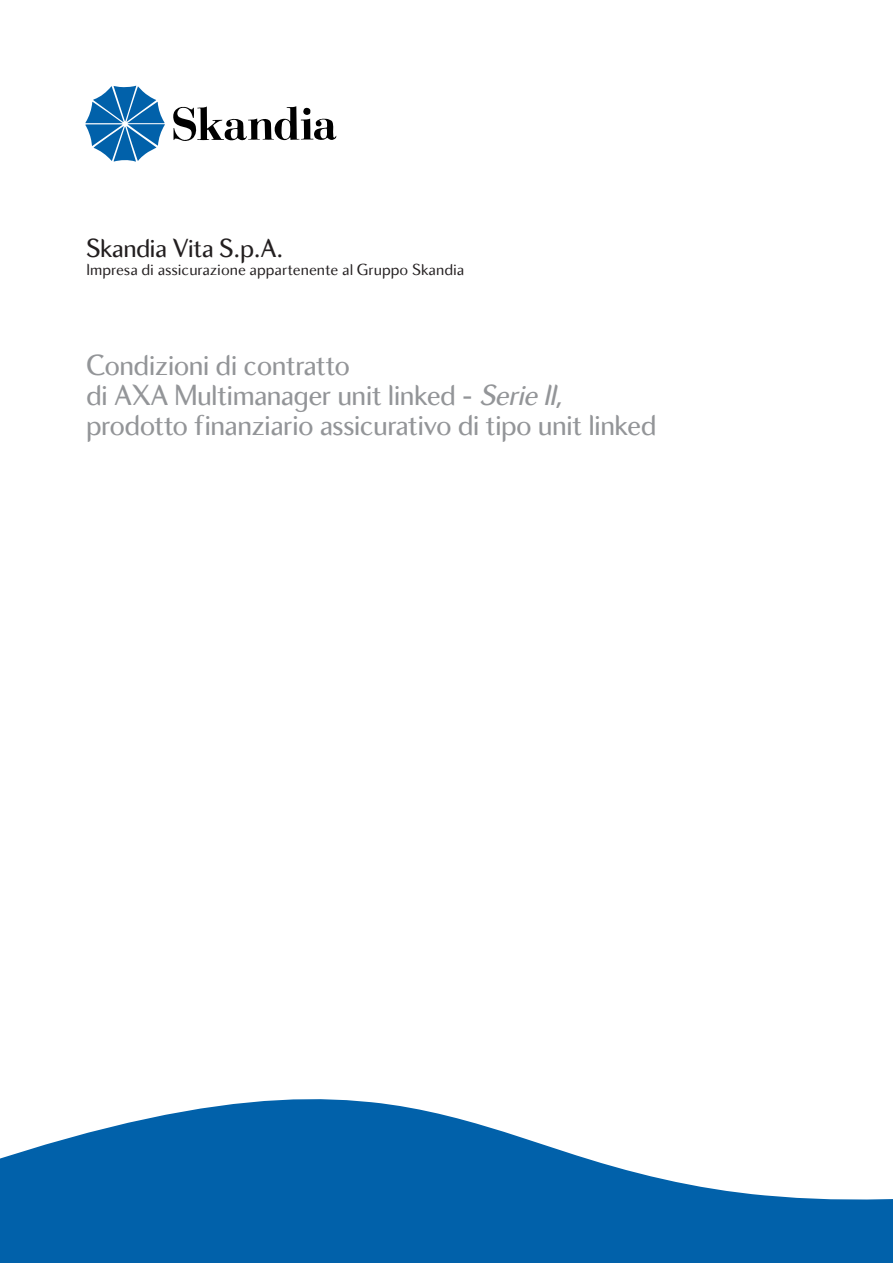
<style>
.page{position:relative;width:893px;height:1263px;background:#fff}
.page>*{position:absolute;margin:0;border:0;box-sizing:border-box;transform-origin:0 0}
.t1{font:30px/30px "Skandia Display";color:#939598}
.t2{font:27px "Skandia Display";color:#231f20}
.t3{font:16.5px "Skandia Text";color:#231f20}
.s1{font-style:italic}
</style>
<div class="page">
<svg style="left:173px;top:106px;width:163px;height:35px"></svg>
<svg style="left:85px;top:86px;width:80px;height:76px"></svg>
<svg style="left:0;top:1099px;width:892px;height:164px;fill:#0161aa"></svg>
<p class="t2" style="left:87px;top:239px;width:198px">Skandia Vita S.p.A.</p>
<p class="t3" style="left:87px;top:264px;width:379px">Impresa di assicurazione appartenente al Gruppo Skandia</p>
<p class="t1" style="left:87px;top:354px;width:571px">Condizioni di contratto<br>di AXA Multimanager unit linked - <span class="s1">Serie II</span>, prodotto finanziario assicurativo di tipo unit linked</p>
</div>
